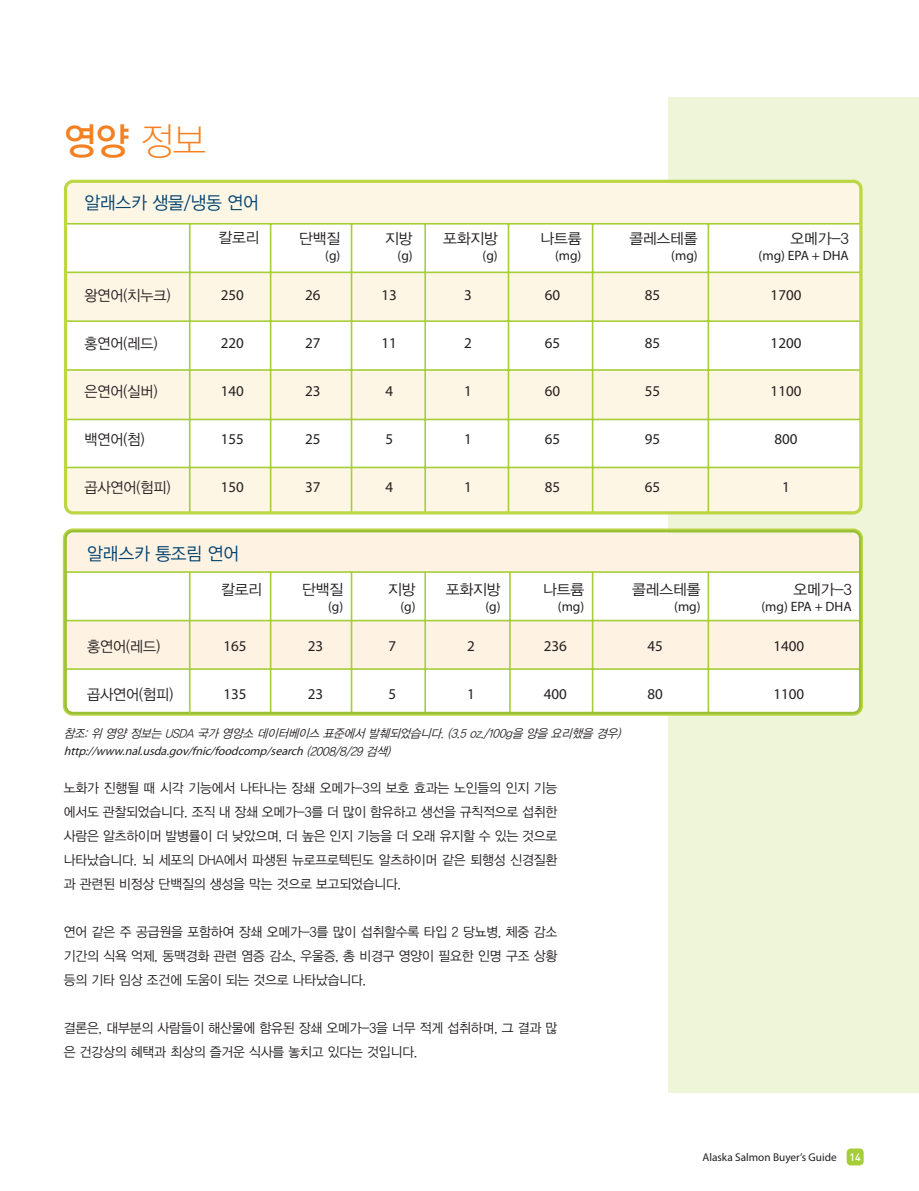
<style>
.page{position:relative;width:919px;height:1191px;background:#fff}
.page>*{position:absolute;margin:0;border:0;box-sizing:border-box;transform-origin:0 0}
.t1{font:37.5px "YDVYGO Std 13";color:#f58021;scale:.95 1}
.t2{font:18px "YDVYGO Std 12";letter-spacing:-.01em;color:#004270;scale:.95 1}
.t3{font:15px "Myriad Pro";color:#231f20}
.t4{font:15px "YDVYGO Std 12";letter-spacing:-.01em;color:#231f20;scale:.95 1}
.t5{font:15px "YDVYGO Std 12";letter-spacing:-.01em;color:#231f20}
.t6{font:13.5px/24px "YDVYGO Std 12";letter-spacing:-.01em;color:#231f20;text-align:justify;scale:.95 1}
.t7{font:13.5px "Myriad Pro";color:#231f20}
.t8{font:italic 12px "YDVYGO Std 12";color:#231f20;scale:.95 1}
.t9{font:italic 12px "Myriad Pro";color:#231f20}
.t10{font:11.25px "Myriad Pro";color:#231f20}
.t11{font:500 10.5px "DIN";color:#fff}
.s1{font-family:"YDVYGO Std 11"}
.s2{font-family:"YDVYGO Std 12"}
</style>
<div class="page">
<div style="left:846px;top:1148px;width:17px;height:17px;background:#a6ce39;border-radius:4px"></div>
<div style="left:0;top:98px;width:918px;height:995px;background:#eff5d8"></div>
<div style="left:115px;top:83px;width:553px;height:1025px;background:#fff"></div>
<div style="left:0;top:83px;width:125px;height:1025px;background:#fff"></div>
<svg style="left:66px;top:530px;width:796px;height:185px"></svg>
<div style="left:63px;top:528px;width:799px;height:188px;border:2px solid #bcd646;border-radius:9px"></div>
<hr style="left:189px;top:572px;width:1px;height:143px;background:#a6ce39">
<svg style="left:64px;top:180px;width:798px;height:334px"></svg>
<h1 class="t1" style="left:64px;top:122px;width:151px">영양 <span class="s1">정보</span></h1>
<h2 class="t2" style="left:84px;top:194px;width:185px">알래스카 생물/냉동 연어</h2>
<p class="t5" style="left:218px;top:230px;width:43px">칼로리</p>
<p class="t5" style="left:299px;top:231px;width:43px">단백질</p>
<p class="t7" style="left:325px;top:247px;width:17px">(g(</p>
<p class="t5" style="left:385px;top:231px;width:29px">지방</p>
<p class="t7" style="left:397px;top:247px;width:17px">(g(</p>
<p class="t5" style="left:443px;top:231px;width:56px">포화지방</p>
<p class="t7" style="left:482px;top:247px;width:17px">(g(</p>
<p class="t5" style="left:540px;top:231px;width:43px">나트륨</p>
<p class="t7" style="left:555px;top:247px;width:28px">(mg(</p>
<p class="t5" style="left:629px;top:231px;width:70px">콜레스테롤</p>
<p class="t7" style="left:671px;top:247px;width:28px">(mg(</p>
<p class="t4" style="left:84px;top:287px;width:92px">왕연어(치누크(</p>
<p class="t3" style="left:221px;top:286px;width:25px">250</p>
<p class="t3" style="left:305px;top:286px;width:17px">26</p>
<p class="t3" style="left:381px;top:286px;width:17px">13</p>
<p class="t3" style="left:464px;top:286px;width:9px">3</p>
<p class="t3" style="left:544px;top:286px;width:17px">60</p>
<p class="t3" style="left:644px;top:286px;width:17px">85</p>
<p class="t4" style="left:84px;top:335px;width:78px">홍연어(레드(</p>
<p class="t3" style="left:221px;top:334px;width:25px">220</p>
<p class="t3" style="left:305px;top:334px;width:17px">27</p>
<p class="t3" style="left:381px;top:334px;width:17px">11</p>
<p class="t3" style="left:464px;top:334px;width:9px">2</p>
<p class="t3" style="left:544px;top:334px;width:17px">65</p>
<p class="t3" style="left:644px;top:334px;width:17px">85</p>
<p class="t4" style="left:84px;top:383px;width:78px">은연어(실버(</p>
<p class="t3" style="left:221px;top:382px;width:25px">140</p>
<p class="t3" style="left:305px;top:382px;width:17px">23</p>
<p class="t3" style="left:385px;top:382px;width:9px">4</p>
<p class="t3" style="left:464px;top:382px;width:9px">1</p>
<p class="t3" style="left:544px;top:382px;width:17px">60</p>
<p class="t3" style="left:644px;top:382px;width:17px">55</p>
<p class="t4" style="left:84px;top:431px;width:65px">백연어 첨( (</p>
<p class="t3" style="left:221px;top:430px;width:25px">155</p>
<p class="t3" style="left:305px;top:430px;width:17px">25</p>
<p class="t3" style="left:385px;top:430px;width:9px">5</p>
<p class="t3" style="left:464px;top:430px;width:9px">1</p>
<p class="t3" style="left:544px;top:430px;width:17px">65</p>
<p class="t3" style="left:644px;top:430px;width:17px">95</p>
<p class="t4" style="left:84px;top:480px;width:92px">곱사연어(험피(</p>
<p class="t3" style="left:221px;top:478px;width:25px">150</p>
<p class="t3" style="left:305px;top:478px;width:17px">37</p>
<p class="t3" style="left:385px;top:478px;width:9px">4</p>
<p class="t3" style="left:464px;top:478px;width:9px">1</p>
<p class="t3" style="left:544px;top:478px;width:17px">85</p>
<p class="t3" style="left:644px;top:478px;width:17px">65</p>
<h2 class="t2" style="left:87px;top:545px;width:161px">알래스카 통조림 연어</h2>
<p class="t5" style="left:221px;top:581px;width:43px">칼로리</p>
<p class="t5" style="left:302px;top:582px;width:43px">단백질</p>
<p class="t7" style="left:328px;top:598px;width:17px">(g(</p>
<p class="t5" style="left:388px;top:582px;width:29px">지방</p>
<p class="t7" style="left:400px;top:598px;width:17px">(g(</p>
<p class="t5" style="left:446px;top:582px;width:56px">포화지방</p>
<p class="t7" style="left:485px;top:598px;width:17px">(g(</p>
<p class="t5" style="left:543px;top:582px;width:43px">나트륨</p>
<p class="t7" style="left:558px;top:598px;width:28px">(mg(</p>
<p class="t5" style="left:632px;top:582px;width:70px">콜레스테롤</p>
<p class="t7" style="left:674px;top:598px;width:28px">(mg(</p>
<p class="t4" style="left:87px;top:638px;width:78px">홍연어(레드(</p>
<p class="t3" style="left:223px;top:637px;width:25px">165</p>
<p class="t3" style="left:308px;top:637px;width:17px">23</p>
<p class="t3" style="left:388px;top:637px;width:9px">7</p>
<p class="t3" style="left:467px;top:637px;width:9px">2</p>
<p class="t3" style="left:543px;top:637px;width:25px">236</p>
<p class="t3" style="left:647px;top:637px;width:17px">45</p>
<p class="t4" style="left:87px;top:686px;width:92px">곱사연어(험피(</p>
<p class="t3" style="left:223px;top:685px;width:25px">135</p>
<p class="t3" style="left:308px;top:685px;width:17px">23</p>
<p class="t3" style="left:388px;top:685px;width:9px">5</p>
<p class="t3" style="left:467px;top:685px;width:9px">1</p>
<p class="t3" style="left:543px;top:685px;width:25px">400</p>
<p class="t3" style="left:647px;top:685px;width:17px">80</p>
<p class="t8" style="left:441px;top:727px;width:16px">(.</p>
<p class="t8" style="left:617px;top:727px;width:8px">(</p>
<p class="t8" style="left:505px;top:727px;width:122px">g을 양을 요리했을 경우</p>
<p class="t8" style="left:481px;top:727px;width:31px">./100</p>
<p class="t8" style="left:64px;top:727px;width:27px">참조</p>
<p class="t8" style="left:85px;top:727px;width:380px">위: 영양 정보는 USDA 국가 영양소 데이터베이스 표준에서 발췌되었습니다</p>
<p class="t8" style="left:451px;top:727px;width:37px">3.5 oz</p>
<p class="t8" style="left:307px;top:745px;width:9px">(</p>
<p class="t8" style="left:387px;top:745px;width:8px">(</p>
<p class="t9" style="left:125px;top:743px;width:267px">nal usda gov fnic foodcomp search <span class="s2">2008/8/29 검색</span></p>
<p class="t9" style="left:64px;top:743px;width:27px">http</p>
<p class="t6" style="left:64px;top:776px;width:521px">노화가 진행될 때 시각 기능에서 나타나는 장쇄 오메가-3의 보호 효과는 노인들의 인지 기능 에서도 관찰되었습니다. 조직 내 장쇄 오메가-3를 더 많이 함유하고 생선을 규칙적으로 섭취한 사람은 알츠하이머 발병률이 더 낮았으며 더, 높은 인지 기능을 더 오래 유지할 수 있는 것으로 나타났습니다 뇌. 세포의 DHA에서 파생된 뉴로프로텍틴도 알츠하이머 같은 퇴행성 신경질환 과 관련된 비정상 단백질의 생성을 막는 것으로 보고되었습니다.</p>
<p class="t6" style="left:64px;top:920px;width:521px">연어 같은 주 공급원을 포함하여 장쇄 오메가-3를 많이 섭취할수록 타입 2 당뇨병, 체중 감소 기간의 식욕 억제, 동맥경화 관련 염증 감소, 우울증 총, 비경구 영양이 필요한 인명 구조 상황 등의 기타 임상 조건에 도움이 되는 것으로 나타났습니다.</p>
<p class="t6" style="left:64px;top:1016px;width:521px">결론은, 대부분의 사람들이 해산물에 함유된 장쇄 오메가-3을 너무 적게 섭취하며 그, 결과 많 은 건강상의 혜택과 최상의 즐거운 식사를 놓치고 있다는 것입니다.</p>
<p class="t9" style="left:85px;top:743px;width:16px">://</p>
<p class="t9" style="left:188px;top:743px;width:9px">/</p>
<p class="t9" style="left:210px;top:743px;width:9px">/</p>
<p class="t9" style="left:266px;top:743px;width:9px">/</p>
<p class="t9" style="left:96px;top:743px;width:32px">www</p>
<p class="t9" style="left:122px;top:743px;width:8px">.</p>
<p class="t9" style="left:140px;top:743px;width:8px">.</p>
<p class="t9" style="left:166px;top:743px;width:8px">.</p>
<p class="t5" style="left:790px;top:231px;width:60px">오메가-3</p>
<p class="t7" style="left:758px;top:247px;width:92px">(mg) EPA + DHA</p>
<p class="t3" style="left:770px;top:286px;width:32px">1700</p>
<p class="t3" style="left:770px;top:334px;width:32px">1200</p>
<p class="t3" style="left:770px;top:382px;width:32px">1100</p>
<p class="t3" style="left:774px;top:430px;width:25px">800</p>
<p class="t3" style="left:782px;top:478px;width:9px">1</p>
<p class="t5" style="left:793px;top:582px;width:60px">오메가-3</p>
<p class="t7" style="left:761px;top:598px;width:92px">(mg) EPA + DHA</p>
<p class="t3" style="left:773px;top:637px;width:32px">1400</p>
<p class="t3" style="left:773px;top:685px;width:32px">1100</p>
<p class="t10" style="left:702px;top:1149px;width:136px">Alaska Salmon Buyer s’ Guide</p>
<p class="t11" style="left:849px;top:1150px;width:13px">14</p>
</div>
